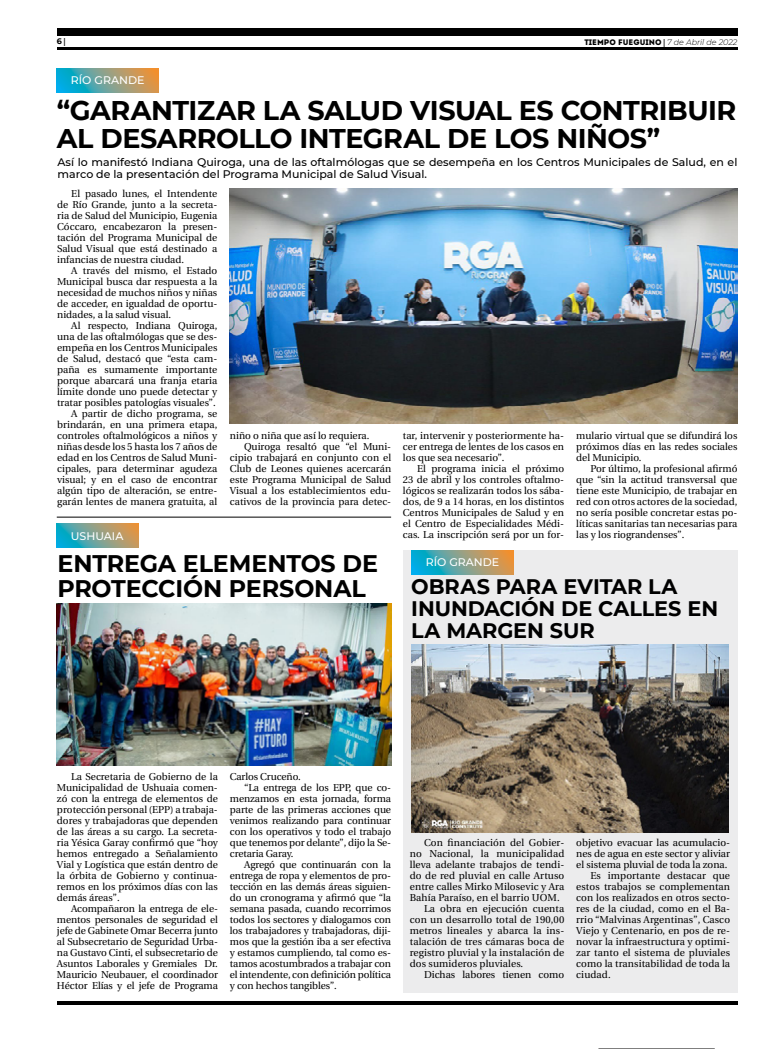
<style>
.page{position:relative;width:780px;height:1049px;background:#fff}
.page>*{position:absolute;margin:0;border:0;box-sizing:border-box;transform-origin:0 0}
.t1{font:700 27px/28px "Montserrat";letter-spacing:-.015em;color:#000}
.t2{font:700 24px/25px "Montserrat";letter-spacing:-.005em;color:#000}
.t3{font:700 21px/22px "Montserrat";letter-spacing:-.005em;color:#000}
.t4{font:500 11px/12px "Montserrat";color:#000}
.t5{font:500 11px "Montserrat";color:#fff}
.t6{font:10px/11px "Utopia";color:#000;text-align:justify}
.t7{font:8px "Intro";color:#000}
.t8{font:700 8px "Montserrat";color:#000}
.s1{font-family:"Utopia"}
.s2{font-family:"Utopia";font-weight:700}
.s3{font-family:"Montserrat";font-weight:300;font-style:italic}
</style>
<div class="page">
<hr style="left:57px;top:48px;width:680px;height:2px;background:#000">
<div style="left:57px;top:28px;width:680px;height:7px;background:#000"></div>
<hr style="left:57px;top:1001px;width:680px;height:4px;background:#000">
<hr style="left:598px;top:1048px;width:116px;height:1px;background:#000">
<svg style="left:57px;top:68px;width:101px;height:24px;background:#77a08f"></svg>
<div style="left:403px;top:550px;width:334px;height:442px;background:#ececed"></div>
<hr style="left:57px;top:517px;width:334px;height:1px;background:#000">
<img style="left:230px;top:189px;width:507px;height:234px">
<svg style="left:57px;top:524px;width:82px;height:24px;background:#79a18f"></svg>
<img style="left:57px;top:604px;width:334px;height:161px">
<svg style="left:411px;top:550px;width:102px;height:24px;background:#76a18f"></svg>
<img style="left:412px;top:644px;width:317px;height:188px">
<p class="t8" style="left:57px;top:35px;width:11px">6 <span class="s1">|</span></p>
<p class="t7" style="left:584px;top:37px;width:154px">TIEMPO FUEGUINO <span class="s2">|</span> <span class="s3">7 de Abril de 2022</span></p>
<p class="t5" style="left:71px;top:73px;width:75px">RÍO GRANDE</p>
<h1 class="t1" style="left:57px;top:95px;width:681px">“GARANTIZAR LA SALUD VISUAL ES CONTRIBUIR<br>AL DESARROLLO INTEGRAL DE LOS NIÑOS”</h1>
<p class="t4" style="left:58px;top:156px;width:681px">Así lo manifestó Indiana Quiroga, una de las oftalmólogas que se desempeña en los Centros Municipales de Salud, en el marco de la presentación del Programa Municipal de Salud Visual.</p>
<p class="t6" style="left:57px;top:188px;width:162px;text-indent:14px">El pasado lunes, el Intendente de Río Grande, junto a la secreta&shy;ria de Salud del Municipio, Eugenia Cóccaro, encabezaron la presen&shy;tación del Programa Municipal de Salud Visual que está destinado a infancias de nuestra ciudad.</p>
<p class="t6" style="left:57px;top:265px;width:162px;text-indent:14px">A través del mismo, el Estado Municipal busca dar respuesta a la necesidad de muchos niños y niñas de acceder, en igualdad de oportu&shy;nidades, a la salud visual.</p>
<p class="t6" style="left:57px;top:320px;width:162px;text-align:right">Al respecto, Indiana Quiroga, una de las oftalmólogas que se des&shy;empeña en los Centros Municipales de Salud, destacó que “esta cam&shy;paña es sumamente importante porque abarcará una franja etaria límite donde uno puede detectar y tratar posibles patologías visuales”.<br>A partir de dicho programa, se brindarán, en una primera etapa, controles oftalmológicos a niños y niñas desde los 5 hasta los 7 años de edad en los Centros de Salud Muni&shy;cipales, para determinar agudeza visual; y en el caso de encontrar algún tipo de alteración, se entre&shy;garán lentes de manera gratuita, al</p>
<p class="t6" style="left:230px;top:430px;width:141px">niño o niña que así lo requiera.</p>
<p class="t6" style="left:244px;top:441px;width:149px">Quiroga resaltó que “el Muni-</p>
<p class="t6" style="left:230px;top:452px;width:163px">cipio trabajará en conjunto con el</p>
<p class="t6" style="left:230px;top:463px;width:163px">Club de Leones quienes acercarán</p>
<p class="t6" style="left:230px;top:474px;width:163px">este Programa Municipal de Salud</p>
<p class="t6" style="left:230px;top:485px;width:163px">Visual a los establecimientos edu-</p>
<p class="t6" style="left:230px;top:496px;width:163px">cativos de la provincia para detec-</p>
<p class="t6" style="left:403px;top:430px;width:163px">tar, intervenir y posteriormente ha&shy;cer entrega de lentes de los casos en los que sea necesario”.</p>
<p class="t6" style="left:403px;top:463px;width:163px;text-indent:14px">El programa inicia el próximo 23 de abril y los controles oftalmo&shy;lógicos se realizarán todos los sába&shy;dos, de 9 a 14 horas, en los distintos Centros Municipales de Salud y en el Centro de Especialidades Médi&shy;cas. La inscripción será por un for-</p>
<p class="t6" style="left:576px;top:430px;width:163px">mulario virtual que se difundirá los próximos días en las redes sociales del Municipio.</p>
<p class="t6" style="left:576px;top:463px;width:163px;text-indent:14px">Por último, la profesional afirmó que “sin la actitud transversal que tiene este Municipio, de trabajar en red con otros actores de la sociedad, no sería posible concretar estas po&shy;líticas sanitarias tan necesarias para las y los riograndenses”.</p>
<h3 class="t3" style="left:411px;top:575px;width:308px">OBRAS PARA EVITAR LA<br>INUNDACIÓN DE CALLES EN<br>LA MARGEN SUR</h3>
<p class="t5" style="left:71px;top:528px;width:54px">USHUAIA</p>
<h2 class="t2" style="left:57px;top:550px;width:322px">ENTREGA ELEMENTOS DE<br>PROTECCIÓN PERSONAL</h2>
<p class="t5" style="left:425px;top:555px;width:75px">RÍO GRANDE</p>
<p class="t6" style="left:57px;top:771px;width:162px;text-indent:14px">La Secretaria de Gobierno de la Municipalidad de Ushuaia comen&shy;zó con la entrega de elementos de protección personal (EPP) a trabaja&shy;dores y trabajadoras que dependen de las áreas a su cargo. La secreta&shy;ria Yésica Garay confirmó que “hoy hemos entregado a Señalamiento Vial y Logística que están dentro de la órbita de Gobierno y continua&shy;remos en los próximos días con las demás áreas”.</p>
<p class="t6" style="left:57px;top:903px;width:162px;text-indent:14px">Acompañaron la entrega de ele&shy;mentos personales de seguridad el jefe de Gabinete Omar Becerra junto al Subsecretario de Seguridad Urba&shy;na Gustavo Cinti, el subsecretario de Asuntos Laborales y Gremiales Dr.<br>Mauricio Neubauer, el coordinador Héctor Elías y el jefe de Programa</p>
<p class="t6" style="left:230px;top:771px;width:72px">Carlos Cruceño.</p>
<p class="t6" style="left:244px;top:782px;width:148px">“La entrega de los EPP, que co-</p>
<p class="t6" style="left:230px;top:793px;width:163px">menzamos en esta jornada, forma</p>
<p class="t6" style="left:230px;top:804px;width:163px">parte de las primeras acciones que</p>
<p class="t6" style="left:230px;top:815px;width:163px">venimos realizando para continuar</p>
<p class="t6" style="left:230px;top:826px;width:163px">con los operativos y todo el trabajo</p>
<p class="t6" style="left:230px;top:837px;width:163px">que tenemos por delante”, dijo la Se-</p>
<p class="t6" style="left:230px;top:848px;width:65px">cretaria Garay.</p>
<p class="t6" style="left:244px;top:859px;width:148px">Agregó que continuarán con la</p>
<p class="t6" style="left:230px;top:870px;width:163px">entrega de ropa y elementos de pro-</p>
<p class="t6" style="left:230px;top:881px;width:163px">tección en las demás áreas siguien-</p>
<p class="t6" style="left:230px;top:892px;width:163px">do un cronograma y afirmó que “la</p>
<p class="t6" style="left:230px;top:903px;width:163px">semana pasada, cuando recorrimos</p>
<p class="t6" style="left:230px;top:914px;width:163px">todos los sectores y dialogamos con</p>
<p class="t6" style="left:230px;top:925px;width:163px">los trabajadores y trabajadoras, diji-</p>
<p class="t6" style="left:230px;top:936px;width:163px">mos que la gestión iba a ser efectiva</p>
<p class="t6" style="left:230px;top:947px;width:163px">y estamos cumpliendo, tal como es-</p>
<p class="t6" style="left:230px;top:958px;width:163px">tamos acostumbrados a trabajar con</p>
<p class="t6" style="left:230px;top:969px;width:163px">el intendente, con definición política</p>
<p class="t6" style="left:230px;top:980px;width:108px">y con hechos tangibles”.</p>
<p class="t6" style="left:424px;top:837px;width:142px">Con financiación del Gobier-</p>
<p class="t6" style="left:410px;top:848px;width:156px">no Nacional, la municipalidad</p>
<p class="t6" style="left:410px;top:859px;width:156px">lleva adelante trabajos de tendi-</p>
<p class="t6" style="left:410px;top:870px;width:156px">do de red pluvial en calle Artuso</p>
<p class="t6" style="left:410px;top:881px;width:156px">entre calles Mirko Milosevic y Ara</p>
<p class="t6" style="left:410px;top:892px;width:151px">Bahía Paraíso, en el barrio UOM.</p>
<p class="t6" style="left:424px;top:903px;width:142px">La obra en ejecución cuenta</p>
<p class="t6" style="left:410px;top:914px;width:156px">con un desarrollo total de 190,00</p>
<p class="t6" style="left:410px;top:925px;width:156px">metros lineales y abarca la ins-</p>
<p class="t6" style="left:410px;top:936px;width:156px">talación de tres cámaras boca de</p>
<p class="t6" style="left:410px;top:947px;width:156px">registro pluvial y la instalación de</p>
<p class="t6" style="left:410px;top:958px;width:115px">dos sumideros pluviales.</p>
<p class="t6" style="left:424px;top:969px;width:142px">Dichas labores tienen como</p>
<p class="t6" style="left:576px;top:837px;width:155px">objetivo evacuar las acumulacio-</p>
<p class="t6" style="left:576px;top:848px;width:155px">nes de agua en este sector y aliviar</p>
<p class="t6" style="left:576px;top:859px;width:153px">el sistema pluvial de toda la zona.</p>
<p class="t6" style="left:590px;top:870px;width:141px">Es importante destacar que</p>
<p class="t6" style="left:576px;top:881px;width:155px">estos trabajos se complementan</p>
<p class="t6" style="left:576px;top:892px;width:155px">con los realizados en otros secto-</p>
<p class="t6" style="left:576px;top:903px;width:155px">res de la ciudad, como en el Ba-</p>
<p class="t6" style="left:576px;top:914px;width:155px">rrio “Malvinas Argentinas”, Casco</p>
<p class="t6" style="left:576px;top:925px;width:155px">Viejo y Centenario, en pos de re-</p>
<p class="t6" style="left:576px;top:936px;width:155px">novar la infraestructura y optimi-</p>
<p class="t6" style="left:576px;top:947px;width:155px">zar tanto el sistema de pluviales</p>
<p class="t6" style="left:576px;top:958px;width:155px">como la transitabilidad de toda la</p>
<p class="t6" style="left:576px;top:969px;width:36px">ciudad.</p>
</div>
